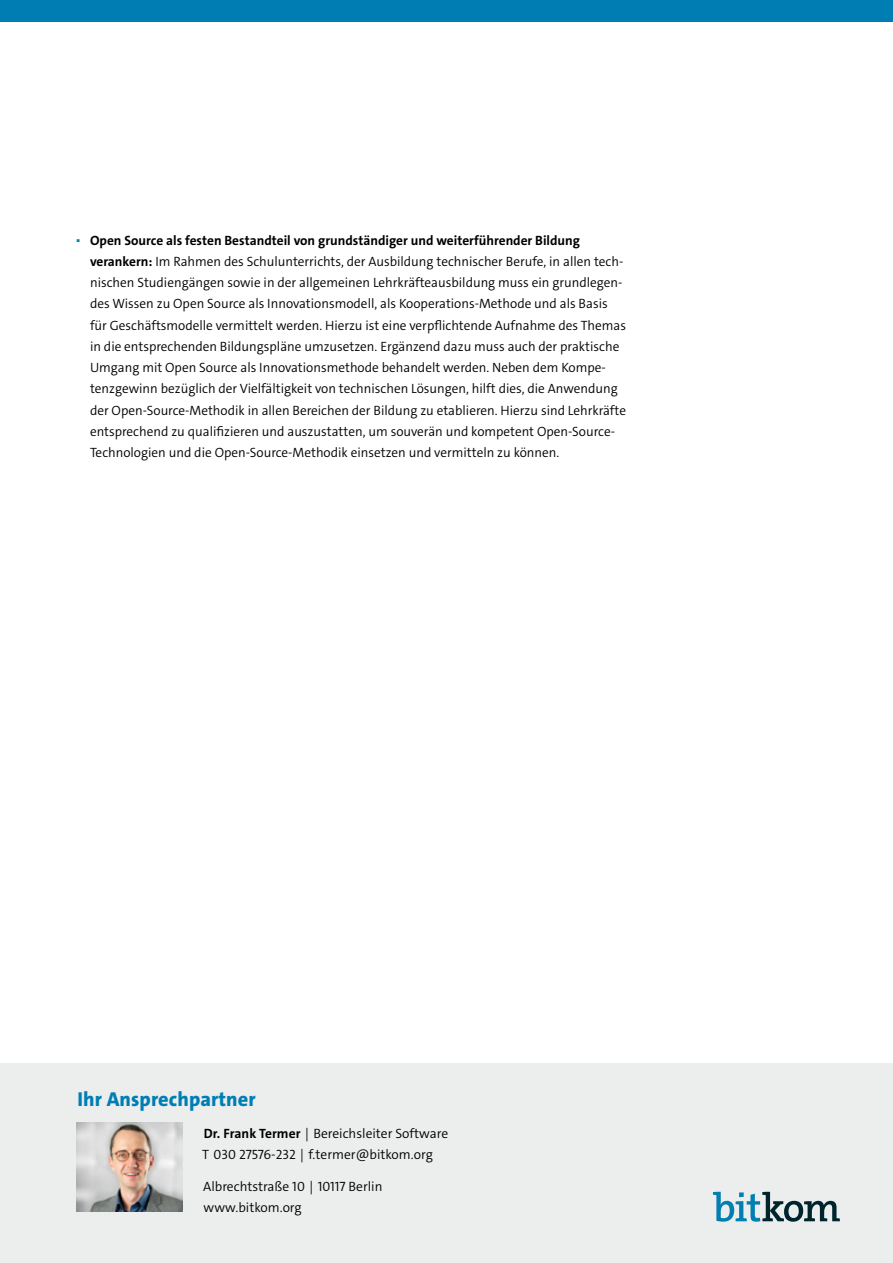
<style>
.page{position:relative;width:893px;height:1263px;background:#fff}
.page>*{position:absolute;margin:0;border:0;box-sizing:border-box;transform-origin:0 0}
.t1{font:800 20.25px "The Sans C4 s";letter-spacing:.005em;color:#007eb4}
.t2{font:300 13.5px/21.3px "The Sans C4 s";color:#000}
.t3{font:300 4.2px "The Sans C4 s";color:#007eb4}
.s1{font-weight:700}
</style>
<div class="page">
<div style="left:0;top:0;width:893px;height:21px;background:#007eb4"></div>
<div style="left:0;top:1063px;width:893px;height:200px;background:#eceded"></div>
<img style="left:77px;top:1123px;width:105px;height:89px">
<svg style="left:713px;top:1192px;width:127px;height:30px"></svg>
<p class="t3" style="left:77px;top:238px;width:5px">◼</p>
<p class="t2" style="left:90px;top:229px;width:538px"><span class="s1">Open Source als festen Bestandteil von grundständiger und weiterführender Bildung verankern:</span> Im Rahmen des Schulunterrichts, der Ausbildung technischer Berufe, in allen tech&shy;nischen Studiengängen sowie in der allgemeinen Lehrkräfteausbildung muss ein grundlegen&shy;des Wissen zu Open Source als Innovationsmodell, als Kooperations-Methode und als Basis für Geschäftsmodelle vermittelt werden. Hierzu ist eine verpflichtende Aufnahme des Themas in die entsprechenden Bildungspläne umzusetzen. Ergänzend dazu muss auch der praktische Umgang mit Open Source als Innovationsmethode behandelt werden. Neben dem Kompe&shy;tenzgewinn bezüglich der Vielfältigkeit von technischen Lösungen, hilft dies, die Anwendung der Open-Source-Methodik in allen Bereichen der Bildung zu etablieren. Hierzu sind Lehrkräfte entsprechend zu qualifizieren und auszustatten, um souverän und kompetent Open-Source-Technologien und die Open-Source-Methodik einsetzen und vermitteln zu können.</p>
<h1 class="t1" style="left:78px;top:1086px;width:180px">Ihr Ansprechpartner</h1>
<p class="t2" style="left:202px;top:1122px;width:248px"><span class="s1">Dr. Frank Termer</span> | Bereichsleiter Software<br>T 030 27576-232 | f.termer@bitkom.org</p>
<p class="t2" style="left:203px;top:1175px;width:181px">Albrechtstraße 10 | 10117 Berlin www.bitkom.org</p>
</div>
